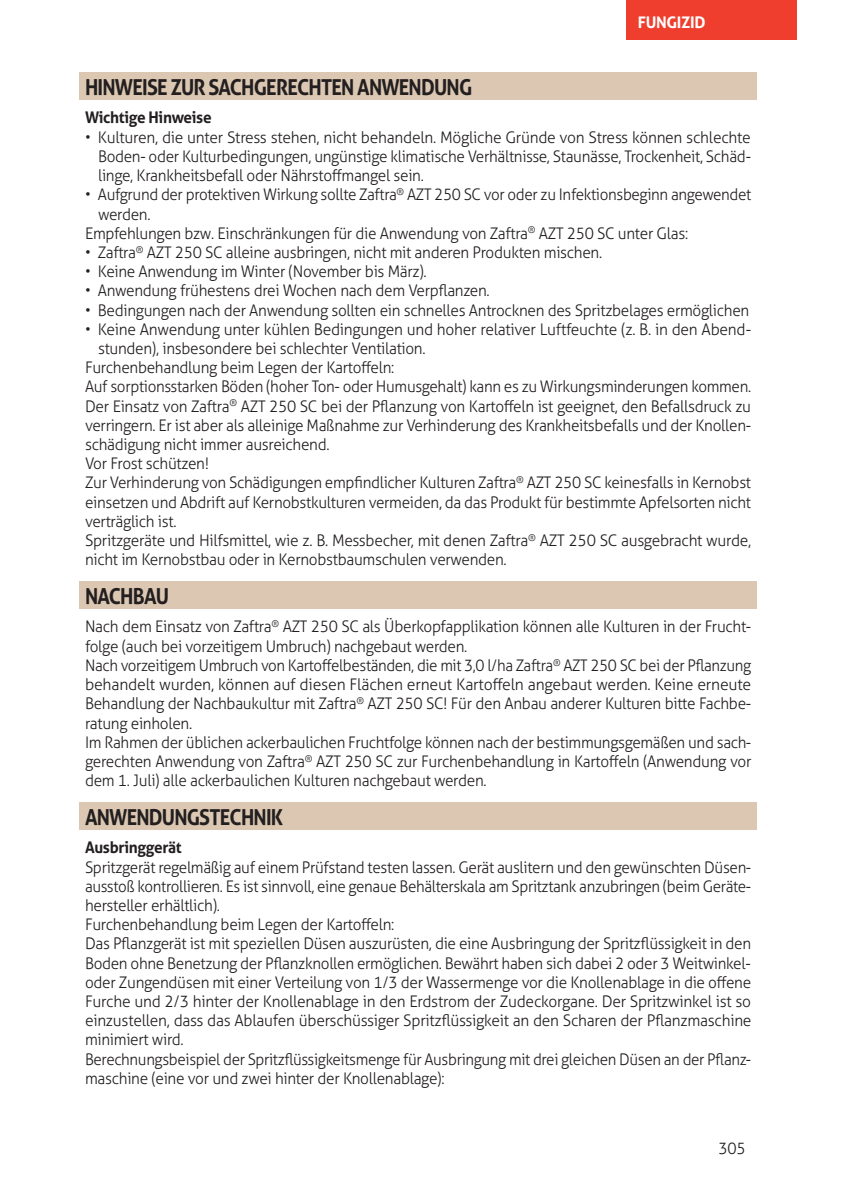
<style>
.page{position:relative;width:842px;height:1191px;background:#fff}
.page>*{position:absolute;margin:0;border:0;box-sizing:border-box;transform-origin:0 0}
.t1{font:700 22px "Aller";letter-spacing:-.04em;color:#231f20;scale:.9 1}
.t2{font:300 16px/19.2px "Aller";letter-spacing:-.02em;color:#231f20;scale:.96 1}
.t3{font:300 16px "Aller";letter-spacing:-.02em;color:#231f20}
.t4{font:300 16px "Aller";letter-spacing:-.02em;color:#231f20;scale:.95 1}
.t5{font:700 16px "Aller";letter-spacing:-.02em;color:#231f20;scale:.96 1}
.t6{font:700 16px "Aller";letter-spacing:-.02em;color:#fff}
</style>
<div class="page">
<div style="left:626px;top:0;width:171px;height:40px;background:#ef3e2e"></div>
<div style="left:79px;top:73px;width:678px;height:27px;background:#dcc8b2"></div>
<div style="left:79px;top:582px;width:678px;height:27px;background:#dcc8b2"></div>
<div style="left:79px;top:802px;width:678px;height:28px;background:#dcc8b2"></div>
<p class="t6" style="left:638px;top:13px;width:69px">FUNGIZID</p>
<h1 class="t1" style="left:85px;top:73px;width:432px">HINWEISE ZUR SACHGERECHTEN ANWENDUNG</h1>
<p class="t5" style="left:85px;top:108px;width:133px">Wichtige Hinweise</p>
<p class="t2" style="left:98px;top:127px;width:682px;text-align:justify;text-indent:-13px">• Kulturen, die unter Stress stehen, nicht behandeln. Mögliche Gründe von Stress können schlechte Boden- oder Kulturbedingungen, ungünstige klimatische Verhältnisse, Staunässe, Trockenheit, Schäd&shy;linge, Krankheitsbefall oder Nährstoffmangel sein.</p>
<p class="t2" style="left:85px;top:185px;width:696px">• Aufgrund der protektiven Wirkung sollte Zaftra<sup>®</sup> AZT 250 SC vor oder zu Infektionsbeginn angewendet</p>
<p class="t2" style="left:98px;top:204px;width:56px">werden.</p>
<p class="t2" style="left:85px;top:223px;width:630px">Empfehlungen bzw. Einschränkungen für die Anwendung von Zaftra<sup>®</sup> AZT 250 SC unter Glas:</p>
<p class="t2" style="left:85px;top:243px;width:540px">• Zaftra<sup>®</sup> AZT 250 SC alleine ausbringen, nicht mit anderen Produkten mischen.</p>
<p class="t2" style="left:85px;top:262px;width:357px">• Keine Anwendung im Winter (November bis März).</p>
<p class="t2" style="left:85px;top:281px;width:423px">• Anwendung frühestens drei Wochen nach dem Verpflanzen.</p>
<p class="t2" style="left:85px;top:300px;width:693px">• Bedingungen nach der Anwendung sollten ein schnelles Antrocknen des Spritzbelages ermöglichen</p>
<p class="t2" style="left:85px;top:319px;width:695px">• Keine Anwendung unter kühlen Bedingungen und hoher relativer Luftfeuchte (z. B. in den Abend-</p>
<p class="t2" style="left:98px;top:339px;width:343px">stunden), insbesondere bei schlechter Ventilation.</p>
<p class="t2" style="left:85px;top:358px;width:324px">Furchenbehandlung beim Legen der Kartoffeln:</p>
<p class="t4" style="left:85px;top:377px;width:703px">Auf sorptionsstarken Böden (hoher Ton- oder Humusgehalt) kann es zu Wirkungsminderungen kommen.</p>
<p class="t2" style="left:85px;top:396px;width:695px">Der Einsatz von Zaftra<sup>®</sup> AZT 250 SC bei der Pflanzung von Kartoffeln ist geeignet, den Befallsdruck zu</p>
<p class="t2" style="left:85px;top:415px;width:695px">verringern. Er ist aber als alleinige Maßnahme zur Verhinderung des Krankheitsbefalls und der Knollen-</p>
<p class="t2" style="left:85px;top:435px;width:256px">schädigung nicht immer ausreichend.</p>
<p class="t2" style="left:85px;top:454px;width:131px">Vor Frost schützen!</p>
<p class="t2" style="left:85px;top:473px;width:695px">Zur Verhinderung von Schädigungen empfindlicher Kulturen Zaftra<sup>®</sup> AZT 250 SC keinesfalls in Kernobst</p>
<p class="t2" style="left:85px;top:492px;width:695px">einsetzen und Abdrift auf Kernobstkulturen vermeiden, da das Produkt für bestimmte Apfelsorten nicht</p>
<p class="t2" style="left:85px;top:511px;width:97px">verträglich ist.</p>
<p class="t3" style="left:85px;top:531px;width:668px">Spritzgeräte und Hilfsmittel, wie z. B. Messbecher, mit denen Zaftra<sup>®</sup> AZT 250 SC ausgebracht wurde,</p>
<p class="t2" style="left:85px;top:550px;width:441px">nicht im Kernobstbau oder in Kernobstbaumschulen verwenden.</p>
<h1 class="t1" style="left:85px;top:582px;width:95px">NACHBAU</h1>
<p class="t2" style="left:85px;top:617px;width:696px">Nach dem Einsatz von Zaftra<sup>®</sup> AZT 250 SC als Überkopfapplikation können alle Kulturen in der Frucht&shy;folge (auch bei vorzeitigem Umbruch) nachgebaut werden.<br>Nach vorzeitigem Umbruch von Kartoffelbeständen, die mit 3,0 l/ha Zaftra<sup>®</sup> AZT 250 SC bei der Pflanzung behandelt wurden, können auf diesen Flächen erneut Kartoffeln angebaut werden. Keine erneute Behandlung der Nachbaukultur mit Zaftra<sup>®</sup> AZT 250 SC! Für den Anbau anderer Kulturen bitte Fachbe&shy;ratung einholen.<br>Im Rahmen der üblichen ackerbaulichen Fruchtfolge können nach der bestimmungsgemäßen und sach&shy;gerechten Anwendung von Zaftra<sup>®</sup> AZT 250 SC zur Furchenbehandlung in Kartoffeln (Anwendung vor dem 1. Juli) alle ackerbaulichen Kulturen nachgebaut werden.</p>
<h1 class="t1" style="left:85px;top:803px;width:222px">ANWENDUNGSTECHNIK</h1>
<p class="t5" style="left:85px;top:837px;width:102px">Ausbringgerät</p>
<p class="t2" style="left:85px;top:857px;width:696px">Spritzgerät regelmäßig auf einem Prüfstand testen lassen. Gerät auslitern und den gewünschten Düsen&shy;ausstoß kontrollieren. Es ist sinnvoll, eine genaue Behälterskala am Spritztank anzubringen (beim Geräte&shy;hersteller erhältlich).<br>Furchenbehandlung beim Legen der Kartoffeln:<br>Das Pflanzgerät ist mit speziellen Düsen auszurüsten, die eine Ausbringung der Spritzflüssigkeit in den Boden ohne Benetzung der Pflanzknollen ermöglichen. Bewährt haben sich dabei 2 oder 3 Weitwinkel&shy;oder Zungendüsen mit einer Verteilung von 1/3 der Wassermenge vor die Knollenablage in die offene Furche und 2/3 hinter der Knollenablage in den Erdstrom der Zudeckorgane. Der Spritzwinkel ist so einzustellen, dass das Ablaufen überschüssiger Spritzflüssigkeit an den Scharen der Pflanzmaschine minimiert wird.<br>Berechnungsbeispiel der Spritzflüssigkeitsmenge für Ausbringung mit drei gleichen Düsen an der Pflanz&shy;maschine (eine vor und zwei hinter der Knollenablage):</p>
<p class="t2" style="left:718px;top:1139px;width:30px">305</p>
</div>
